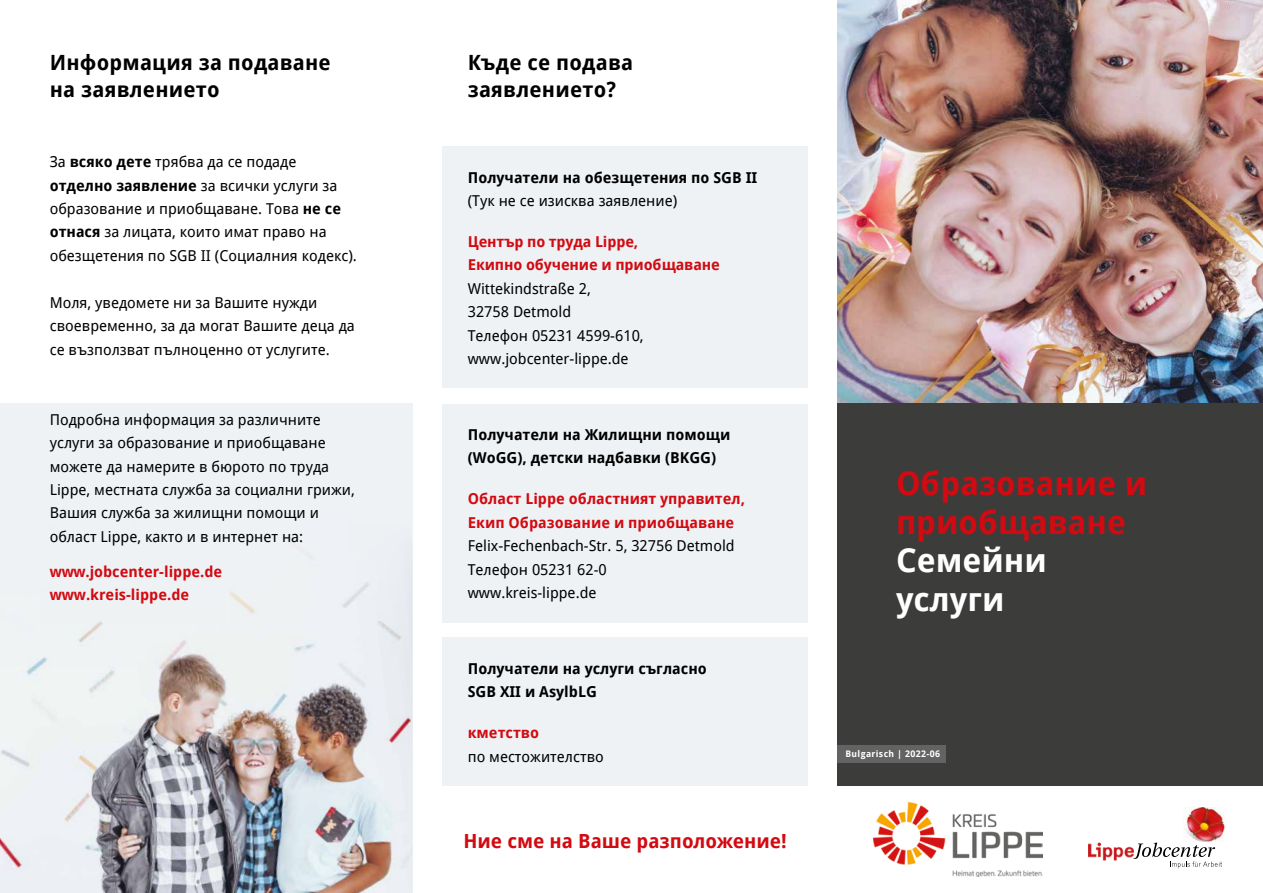
<style>
.page{position:relative;width:1263px;height:893px;background:#fff}
.page>*{position:absolute;margin:0;border:0;box-sizing:border-box;transform-origin:0 0}
.t1{font:700 32.55px/38.8px "Droid Sans Pro";color:#d20a11}
.t2{font:700 32.55px/38.8px "Droid Sans Pro";color:#fff}
.t3{font:700 21px/27px "Droid Sans Pro";letter-spacing:.01em;color:#000}
.t4{font:700 19.5px "Droid Sans Pro";color:#d20a11}
.t5{font:15px/23.4px "Droid Sans Pro";color:#000}
.t6{font:700 15px/23.4px "Droid Sans Pro";color:#d20a11}
.t7{font:700 15px/23.4px "Droid Sans Pro";color:#000}
.t8{font:700 9px "Droid Sans Pro";letter-spacing:.04em;color:#fff}
.s1{font-weight:700}
</style>
<div class="page">
<img style="left:838px;top:0;width:425px;height:404px">
<img style="left:0;top:666px;width:412px;height:227px">
<div style="left:838px;top:404px;width:425px;height:382px;background:#3c3c3b"></div>
<div style="left:442px;top:146px;width:366px;height:242px;background:#eef2f5"></div>
<div style="left:442px;top:404px;width:366px;height:219px;background:#eef2f5"></div>
<div style="left:442px;top:638px;width:366px;height:148px;background:#eef2f5"></div>
<img style="left:874px;top:803px;width:169px;height:73px">
<img style="left:1088px;top:842px;width:45px;height:19px">
<svg style="left:1133px;top:843px;width:89px;height:25px"></svg>
<img style="left:1183px;top:807px;width:42px;height:35px">
<div style="left:0;top:404px;width:412px;height:262px;background:#eef2f5"></div>
<div style="left:838px;top:745px;width:108px;height:18px;background:#646363"></div>
<h2 class="t3" style="left:50px;top:48px;width:283px">Информация за подаване на заявлението</h2>
<p class="t5" style="left:50px;top:150px;width:309px">За <span class="s1">всяко дете</span> трябва да се подаде <span class="s1">отделно заявление</span> за всички услуги за образование и приобщаване. Това <span class="s1">не се отнася</span> за лицата, които имат право на обезщетения по SGB II (Социалния кодекс).</p>
<p class="t5" style="left:50px;top:290px;width:307px">Моля, уведомете ни за Вашите нужди своевременно, за да могат Вашите деца да се възползват пълноценно от услугите.</p>
<p class="t5" style="left:50px;top:407px;width:307px">Подробна информация за различните услуги за образование и приобщаване можете да намерите в бюрото по труда Lippe, местната служба за социални грижи, Вашия служба за жилищни помощи и област Lippe, както и в интернет на:</p>
<p class="t6" style="left:50px;top:559px;width:174px">www.jobcenter-lippe.de www.kreis-lippe.de</p>
<h2 class="t3" style="left:468px;top:48px;width:167px">Къде се подава заявлението?</h2>
<p class="t7" style="left:468px;top:165px;width:291px">Получатели на обезщетения по SGB II</p>
<p class="t5" style="left:468px;top:188px;width:211px">(Тук не се изисква заявление)</p>
<p class="t6" style="left:468px;top:229px;width:254px">Център по труда Lippe,<br>Екипно обучение и приобщаване</p>
<p class="t5" style="left:468px;top:276px;width:177px">Wittekindstraße 2,<br>32758 Detmold<br>Телефон 05231 4599-610, www.jobcenter-lippe.de</p>
<p class="t7" style="left:468px;top:422px;width:264px">Получатели на Жилищни помощи (WoGG), детски надбавки (BKGG)</p>
<p class="t6" style="left:468px;top:487px;width:279px">Област Lippe областният управител,<br>Екип Образование и приобщаване</p>
<p class="t5" style="left:468px;top:534px;width:268px">Felix-Fechenbach-Str. 5, 32756 Detmold<br>Телефон 05231 62-0 www.kreis-lippe.de</p>
<p class="t7" style="left:468px;top:656px;width:241px">Получатели на услуги съгласно<br>SGB XII и AsylbLG</p>
<p class="t6" style="left:468px;top:721px;width:73px">кметство</p>
<p class="t5" style="left:468px;top:744px;width:138px">по местожителство</p>
<h3 class="t4" style="left:463px;top:827px;width:325px">Ние сме на Ваше разположение!</h3>
<h1 class="t1" style="left:896px;top:463px;width:253px">Образование и приобщаване</h1>
<h1 class="t2" style="left:896px;top:540px;width:152px">Семейни услуги</h1>
<p class="t8" style="left:845px;top:748px;width:96px">Bulgarisch | 2022-06</p>
</div>
